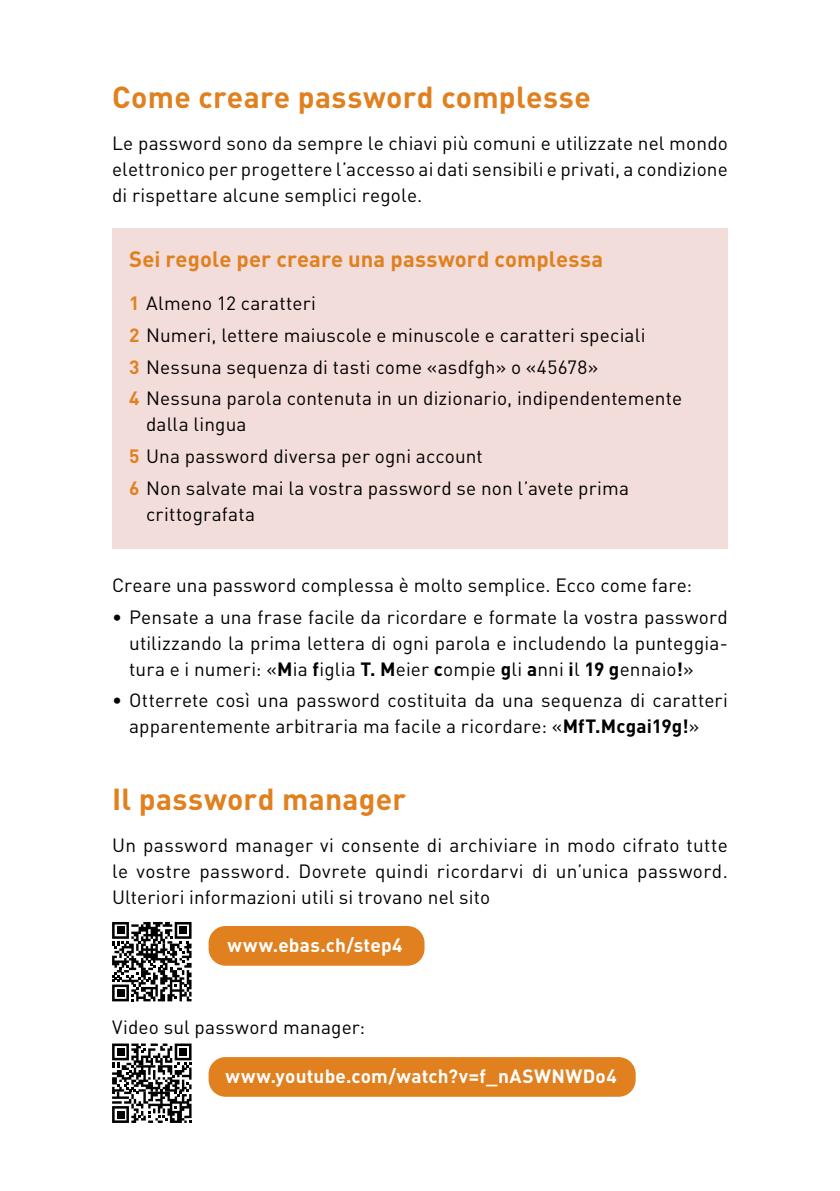
<style>
.page{position:relative;width:840px;height:1191px;background:#fff}
.page>*{position:absolute;margin:0;border:0;box-sizing:border-box;transform-origin:0 0}
.t1{font:700 30px "DIN";letter-spacing:.01em;color:#e0801f}
.t2{font:700 22px "DIN";letter-spacing:.005em;color:#e0801f}
.t3{font:19px/26px "DIN";letter-spacing:.01em;color:#000}
.t4{font:700 19px "DIN";letter-spacing:.015em;color:#fff}
.s1{font-weight:700;color:#e0801f}
.s2{font-weight:700}
</style>
<div class="page">
<div style="left:112px;top:228px;width:615px;height:321px;background:#f2ddda"></div>
<svg style="left:112px;top:922px;width:79px;height:79px"></svg>
<div style="left:117px;top:926px;width:7px;height:8px;background:#000"></div>
<div style="left:179px;top:926px;width:8px;height:8px;background:#000"></div>
<div style="left:117px;top:989px;width:7px;height:7px;background:#000"></div>
<div style="left:208px;top:926px;width:216px;height:39px;background:#e0801f;border-radius:17px"></div>
<div style="left:208px;top:1057px;width:427px;height:39px;background:#e0801f;border-radius:17px"></div>
<svg style="left:112px;top:1043px;width:79px;height:80px"></svg>
<div style="left:117px;top:1048px;width:7px;height:7px;background:#000"></div>
<div style="left:179px;top:1048px;width:8px;height:7px;background:#000"></div>
<div style="left:117px;top:1110px;width:7px;height:8px;background:#000"></div>
<h1 class="t1" style="left:112px;top:77px;width:480px">Come creare password complesse</h1>
<p class="t3" style="left:112px;top:130px;width:617px;text-align:justify">Le password sono da sempre le chiavi più comuni e utilizzate nel mondo elettronico per progettere l’accesso ai dati sensibili e privati, a condizione di rispettare alcune semplici regole.</p>
<p class="t2" style="left:129px;top:245px;width:475px">Sei regole per creare una password complessa</p>
<p class="t3" style="left:129px;top:287px;width:554px;line-height:31.6px"><span class="s1">1</span> Almeno 12 caratteri<br><span class="s1">2</span> Numeri, lettere maiuscole e minuscole e caratteri speciali<br><span class="s1">3</span> Nessuna sequenza di tasti come «asdfgh» o «45678»<br><span class="s1">4</span> Nessuna parola contenuta in un dizionario, indipendentemente</p>
<p class="t3" style="left:129px;top:408px;width:501px;line-height:31.6px;text-indent:17px">dalla lingua<br><span class="s1">5</span> Una password diversa per ogni account<br><span class="s1">6</span> Non salvate mai la vostra password se non l’avete prima</p>
<p class="t3" style="left:146px;top:500px;width:110px">crittografata</p>
<p class="t3" style="left:112px;top:572px;width:581px">Creare una password complessa è molto semplice. Ecco come fare:</p>
<p class="t3" style="left:129px;top:603px;width:600px;text-indent:-17px">• Pensate a una frase facile da ricordare e formate la vostra password utilizzando la prima lettera di ogni parola e includendo la punteggia&shy;tura e i numeri: «<span class="s2">M</span>ia <span class="s2">f</span>iglia <span class="s2">T. M</span>eier <span class="s2">c</span>ompie <span class="s2">g</span>li <span class="s2">a</span>nni <span class="s2">i</span>l <span class="s2">19 g</span>ennaio<span class="s2">!</span>»</p>
<p class="t3" style="left:129px;top:687px;width:600px;text-indent:-17px">• Otterrete così una password costituita da una sequenza di caratteri apparentemente arbitraria ma facile a ricordare: «<span class="s2">MfT.Mcgai19g!</span>»</p>
<h1 class="t1" style="left:112px;top:779px;width:295px">Il password manager</h1>
<p class="t3" style="left:112px;top:832px;width:617px;text-align:justify">Un password manager vi consente di archiviare in modo cifrato tutte le vostre password. Dovrete quindi ricordarvi di un’unica password.<br>Ulteriori informazioni utili si trovano nel sito</p>
<p class="t4" style="left:227px;top:932px;width:176px">www.ebas.ch/step4</p>
<p class="t3" style="left:112px;top:1014px;width:254px">Video sul password manager:</p>
<p class="t4" style="left:225px;top:1063px;width:392px">www.youtube.com/watch?v=f_nASWNWDo4</p>
</div>
